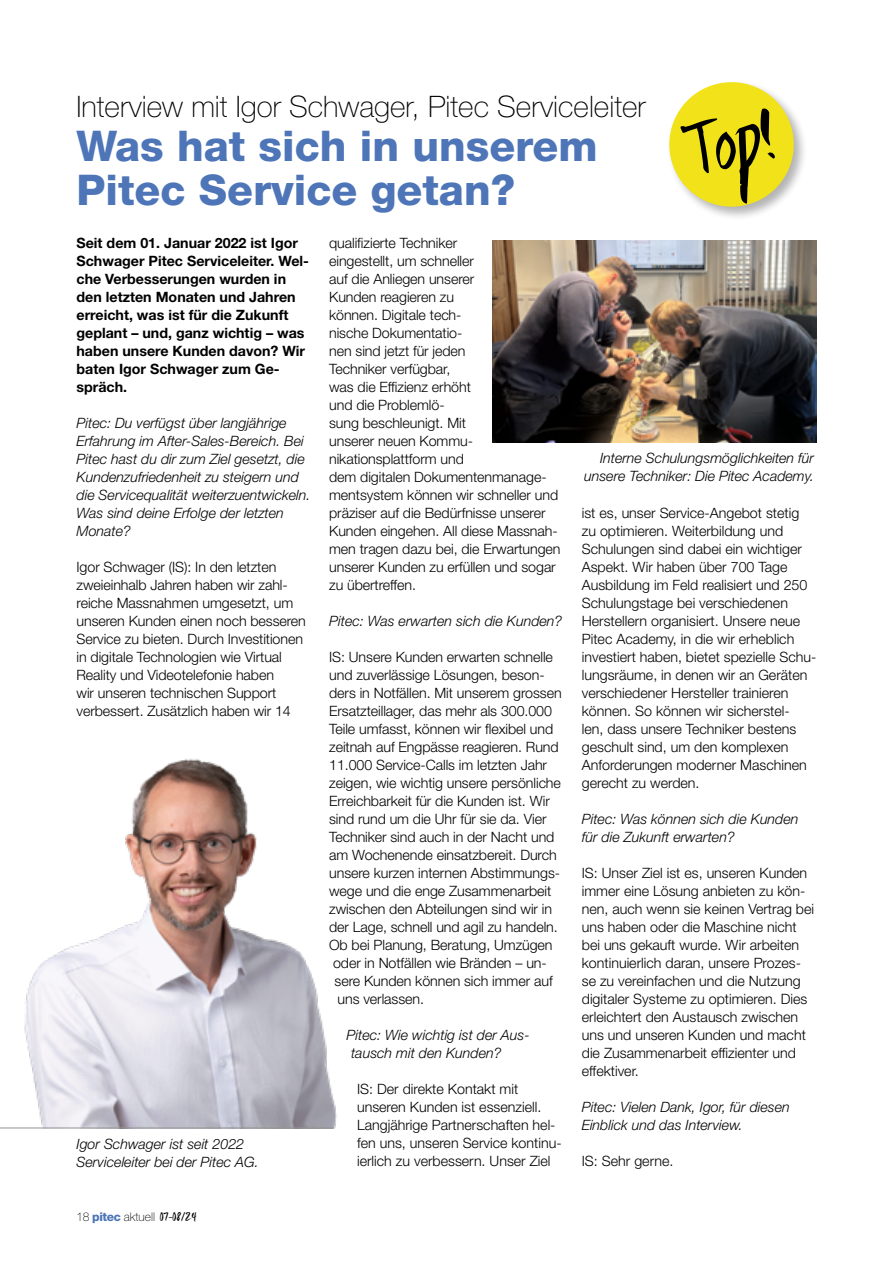
<style>
.page{position:relative;width:893px;height:1263px;background:#fff}
.page>*{position:absolute;margin:0;border:0;box-sizing:border-box;transform-origin:0 0}
.t1{font:300 66.3px "Ignitethe";color:#000}
.t2{font:800 42.3px/44px "Helvetica Neue LT Std";color:#4d75b7}
.t3{font:100 29.7px "Helvetica Neue LT Std";color:#000}
.t4{font:300 14.25px/18px "Helvetica Neue LT Std";letter-spacing:-.005em;color:#000}
.t5{font:italic 300 14.25px/18px "Helvetica Neue LT Std";color:#000}
.t6{font:700 14.25px/18px "Helvetica Neue LT Std";color:#000}
.t7{font:100 12px "Helvetica Neue LT Std";color:#000}
.s1{font-weight:800;color:#4d75b7}
.s2{font-family:"Ignitethe";font-weight:300;font-size:10.8px}
</style>
<div class="page">
<img style="left:0;top:758px;width:337px;height:370px">
<hr style="left:0;top:1128px;width:334px;height:1px;background:#939393">
<div style="left:668px;top:81px;width:141px;height:141px;background:#000;opacity:.3"></div>
<svg style="left:668px;top:81px;width:132px;height:131px"></svg>
<img style="left:492px;top:240px;width:324px;height:203px">
<h3 class="t3" style="left:77px;top:89px;width:571px">Interview mit Igor Schwager, Pitec Serviceleiter</h3>
<h2 class="t2" style="left:77px;top:124px;width:523px">Was hat sich in unserem<br>Pitec Service getan?</h2>
<p class="t6" style="left:77px;top:234px;width:234px">Seit dem 01. Januar 2022 ist Igor<br>Schwager Pitec Serviceleiter. Wel&shy;che Verbesserungen wurden in den letzten Monaten und Jahren erreicht, was ist für die Zukunft geplant – und, ganz wichtig – was haben unsere Kunden davon? Wir baten Igor Schwager zum Ge&shy;spräch.</p>
<p class="t5" style="left:77px;top:414px;width:236px">Pitec: Du verfügst über langjährige Erfahrung im After-Sales-Bereich. Bei Pitec hast du dir zum Ziel gesetzt, die Kundenzufriedenheit zu steigern und die Servicequalität weiterzuentwickeln.<br>Was sind deine Erfolge der letzten Monate?</p>
<p class="t4" style="left:77px;top:558px;width:231px">Igor Schwager (IS): In den letzten zweieinhalb Jahren haben wir zahl&shy;reiche Massnahmen umgesetzt, um unseren Kunden einen noch besseren Service zu bieten. Durch Investitionen in digitale Technologien wie Virtual Reality und Videotelefonie haben<br>wir unseren technischen Support verbessert. Zusätzlich haben wir 14</p>
<h1 class="t1" style="left:677px;top:117px;width:93px;rotate:-12deg">Top!</h1>
<p class="t4" style="left:329px;top:234px;width:233px">qualifizierte Techniker<br>eingestellt, um schneller<br>auf die Anliegen unserer<br>Kunden reagieren zu<br>können. Digitale tech-<br>nische Dokumentatio-<br>nen sind jetzt für jeden<br>Techniker verfügbar,<br>was die Effizienz erhöht<br>und die Problemlö-<br>sung beschleunigt. Mit<br>unserer neuen Kommu&shy;nikationsplattform und<br>dem digitalen Dokumentenmanage&shy;mentsystem können wir schneller und präziser auf die Bedürfnisse unserer<br>Kunden eingehen. All diese Massnah&shy;men tragen dazu bei, die Erwartungen unserer Kunden zu erfüllen und sogar zu übertreffen.</p>
<p class="t5" style="left:329px;top:612px;width:235px">Pitec: Was erwarten sich die Kunden?</p>
<p class="t4" style="left:329px;top:648px;width:225px">IS: Unsere Kunden erwarten schnelle</p>
<p class="t4" style="left:329px;top:666px;width:217px">und zuverlässige Lösungen, beson-</p>
<p class="t4" style="left:329px;top:684px;width:234px">ders in Notfällen. Mit unserem grossen</p>
<p class="t4" style="left:329px;top:702px;width:224px">Ersatzteillager, das mehr als 300.000</p>
<p class="t4" style="left:329px;top:720px;width:226px">Teile umfasst, können wir flexibel und</p>
<p class="t4" style="left:329px;top:738px;width:231px">zeitnah auf Engpässe reagieren. Rund</p>
<p class="t4" style="left:329px;top:756px;width:219px">11.000 Service-Calls im letzten Jahr</p>
<p class="t4" style="left:329px;top:774px;width:233px">zeigen, wie wichtig unsere persönliche</p>
<p class="t4" style="left:329px;top:792px;width:222px">Erreichbarkeit für die Kunden ist. Wir</p>
<p class="t4" style="left:329px;top:810px;width:219px">sind rund um die Uhr für sie da. Vier</p>
<p class="t4" style="left:329px;top:828px;width:227px">Techniker sind auch in der Nacht und</p>
<p class="t4" style="left:329px;top:846px;width:229px">am Wochenende einsatzbereit. Durch</p>
<p class="t4" style="left:329px;top:864px;width:232px">unsere kurzen internen Abstimmungs-</p>
<p class="t4" style="left:329px;top:882px;width:224px">wege und die enge Zusammenarbeit</p>
<p class="t4" style="left:329px;top:900px;width:224px">zwischen den Abteilungen sind wir in</p>
<p class="t4" style="left:329px;top:918px;width:230px">der Lage, schnell und agil zu handeln.</p>
<p class="t4" style="left:329px;top:936px;width:225px">Ob bei Planung, Beratung, Umzügen</p>
<p class="t4" style="left:333px;top:954px;width:215px">oder in Notfällen wie Bränden – un-</p>
<p class="t4" style="left:335px;top:972px;width:220px">sere Kunden können sich immer auf</p>
<p class="t4" style="left:338px;top:990px;width:88px">uns verlassen.</p>
<p class="t5" style="left:351px;top:1026px;width:180px;text-indent:-5px">Pitec: Wie wichtig ist der Aus&shy;tausch mit den Kunden?</p>
<p class="t4" style="left:357px;top:1080px;width:206px">IS: Der direkte Kontakt mit unseren Kunden ist essenziell.<br>Langjährige Partnerschaften hel&shy;fen uns, unseren Service kontinu&shy;ierlich zu verbessern. Unser Ziel</p>
<p class="t5" style="left:584px;top:449px;width:231px;text-align:right">Interne Schulungsmöglichkeiten für unsere Techniker: Die Pitec Academy.</p>
<p class="t4" style="left:582px;top:504px;width:236px">ist es, unser Service-Angebot stetig zu optimieren. Weiterbildung und Schulungen sind dabei ein wichtiger Aspekt. Wir haben über 700 Tage Ausbildung im Feld realisiert und 250<br>Schulungstage bei verschiedenen Herstellern organisiert. Unsere neue Pitec Academy, in die wir erheblich investiert haben, bietet spezielle Schu&shy;lungsräume, in denen wir an Geräten verschiedener Hersteller trainieren können. So können wir sicherstel-<br>len, dass unsere Techniker bestens geschult sind, um den komplexen Anforderungen moderner Maschinen gerecht zu werden.</p>
<p class="t5" style="left:582px;top:810px;width:218px">Pitec: Was können sich die Kunden für die Zukunft erwarten?</p>
<p class="t4" style="left:582px;top:864px;width:234px">IS: Unser Ziel ist es, unseren Kunden immer eine Lösung anbieten zu kön&shy;nen, auch wenn sie keinen Vertrag bei uns haben oder die Maschine nicht bei uns gekauft wurde. Wir arbeiten kontinuierlich daran, unsere Prozes&shy;se zu vereinfachen und die Nutzung digitaler Systeme zu optimieren. Dies erleichtert den Austausch zwischen uns und unseren Kunden und macht die Zusammenarbeit effizienter und effektiver.</p>
<p class="t5" style="left:582px;top:1098px;width:210px">Pitec: Vielen Dank, Igor, für diesen<br>Einblick und das Interview.</p>
<p class="t4" style="left:582px;top:1152px;width:93px">IS: Sehr gerne.</p>
<p class="t5" style="left:77px;top:1135px;width:184px">Igor Schwager ist seit 2022<br>Serviceleiter bei der Pitec AG.</p>
<p class="t7" style="left:77px;top:1210px;width:122px">18 <span class="s1">pitec</span> aktuell <span class="s2">07-08/24</span></p>
</div>
